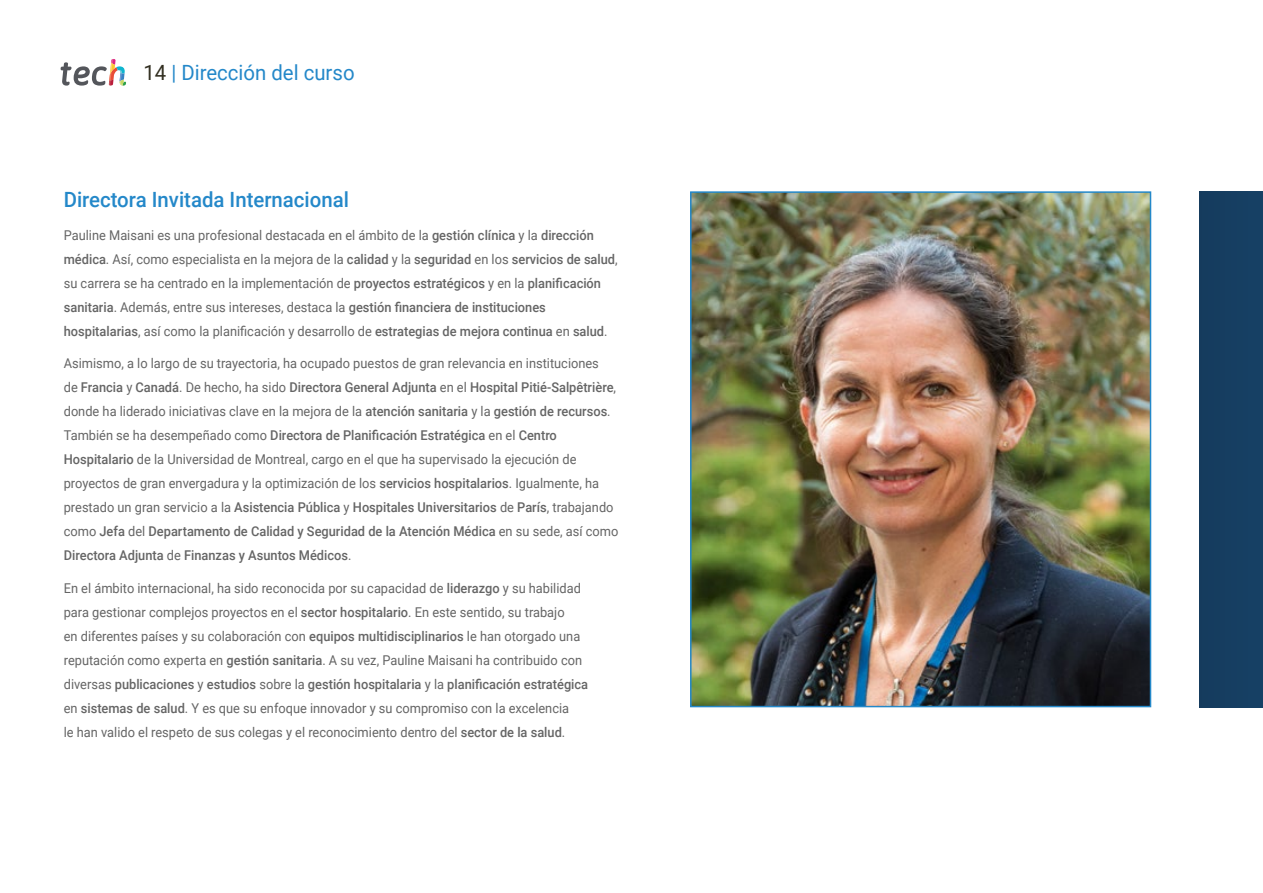
<style>
.page{position:relative;width:1263px;height:893px;background:#fff}
.page>*{position:absolute;margin:0;border:0;box-sizing:border-box;transform-origin:0 0}
.t1{font:500 21px "Roboto";color:#2488c9}
.t2{font:21px "Roboto";color:#2488c9}
.t3{font:13.5px/24px "Roboto";color:#656565;scale:.95 1}
.s1{color:#312e20}
.s2{font-weight:500}
</style>
<div class="page">
<img style="left:693px;top:194px;width:455px;height:510px">
<div style="left:690px;top:191px;width:461px;height:516px;border:2px solid #2488c9"></div>
<svg style="left:61px;top:59px;width:65px;height:27px"></svg>
<div style="left:1199px;top:191px;width:64px;height:516px;background:#163e61"></div>
<h1 class="t2" style="left:144px;top:57px;width:213px"><span class="s1">14</span> | Dirección del curso</h1>
<h1 class="t1" style="left:64px;top:185px;width:287px">Directora Invitada Internacional</h1>
<p class="t3" style="left:64px;top:222px;width:585px">Pauline Maisani es una profesional destacada en el ámbito de la <span class="s2">gestión clínica</span> y la <span class="s2">dirección médica</span>. Así, como especialista en la mejora de la <span class="s2">calidad</span> y la <span class="s2">seguridad</span> en los <span class="s2">servicios de salud</span>, su carrera se ha centrado en la implementación de <span class="s2">proyectos estratégicos</span> y en la <span class="s2">planificación sanitaria</span>. Además, entre sus intereses, destaca la <span class="s2">gestión financiera de instituciones hospitalarias</span>, así como la planificación y desarrollo de <span class="s2">estrategias de mejora continua</span> en <span class="s2">salud</span>.</p>
<p class="t3" style="left:64px;top:351px;width:585px">Asimismo, a lo largo de su trayectoria, ha ocupado puestos de gran relevancia en instituciones<br>de <span class="s2">Francia</span> y <span class="s2">Canadá</span>. De hecho, ha sido <span class="s2">Directora General Adjunta</span> en el <span class="s2">Hospital Pitié-Salpêtrière</span>, donde ha liderado iniciativas clave en la mejora de la <span class="s2">atención sanitaria</span> y la <span class="s2">gestión de recursos</span>.<br>También se ha desempeñado como <span class="s2">Directora de Planificación Estratégica</span> en el <span class="s2">Centro Hospitalario</span> de la Universidad de Montreal, cargo en el que ha supervisado la ejecución de proyectos de gran envergadura y la optimización de los <span class="s2">servicios hospitalarios</span>. Igualmente, ha prestado un gran servicio a la <span class="s2">Asistencia Pública</span> y <span class="s2">Hospitales Universitarios</span> de <span class="s2">París</span>, trabajando como <span class="s2">Jefa</span> del <span class="s2">Departamento de Calidad y Seguridad de la Atención Médica</span> en su sede, así como <span class="s2">Directora Adjunta</span> de <span class="s2">Finanzas y Asuntos Médicos</span>.</p>
<p class="t3" style="left:64px;top:575px;width:553px">En el ámbito internacional, ha sido reconocida por su capacidad de <span class="s2">liderazgo</span> y su habilidad para gestionar complejos proyectos en el <span class="s2">sector hospitalario</span>. En este sentido, su trabajo<br>en diferentes países y su colaboración con <span class="s2">equipos multidisciplinarios</span> le han otorgado una reputación como experta en <span class="s2">gestión sanitaria</span>. A su vez, Pauline Maisani ha contribuido con diversas <span class="s2">publicaciones</span> y <span class="s2">estudios</span> sobre la <span class="s2">gestión hospitalaria</span> y la <span class="s2">planificación estratégica </span>en <span class="s2">sistemas de salud</span>. Y es que su enfoque innovador y su compromiso con la excelencia<br>le han valido el respeto de sus colegas y el reconocimiento dentro del <span class="s2">sector de la salud</span>.</p>
</div>
